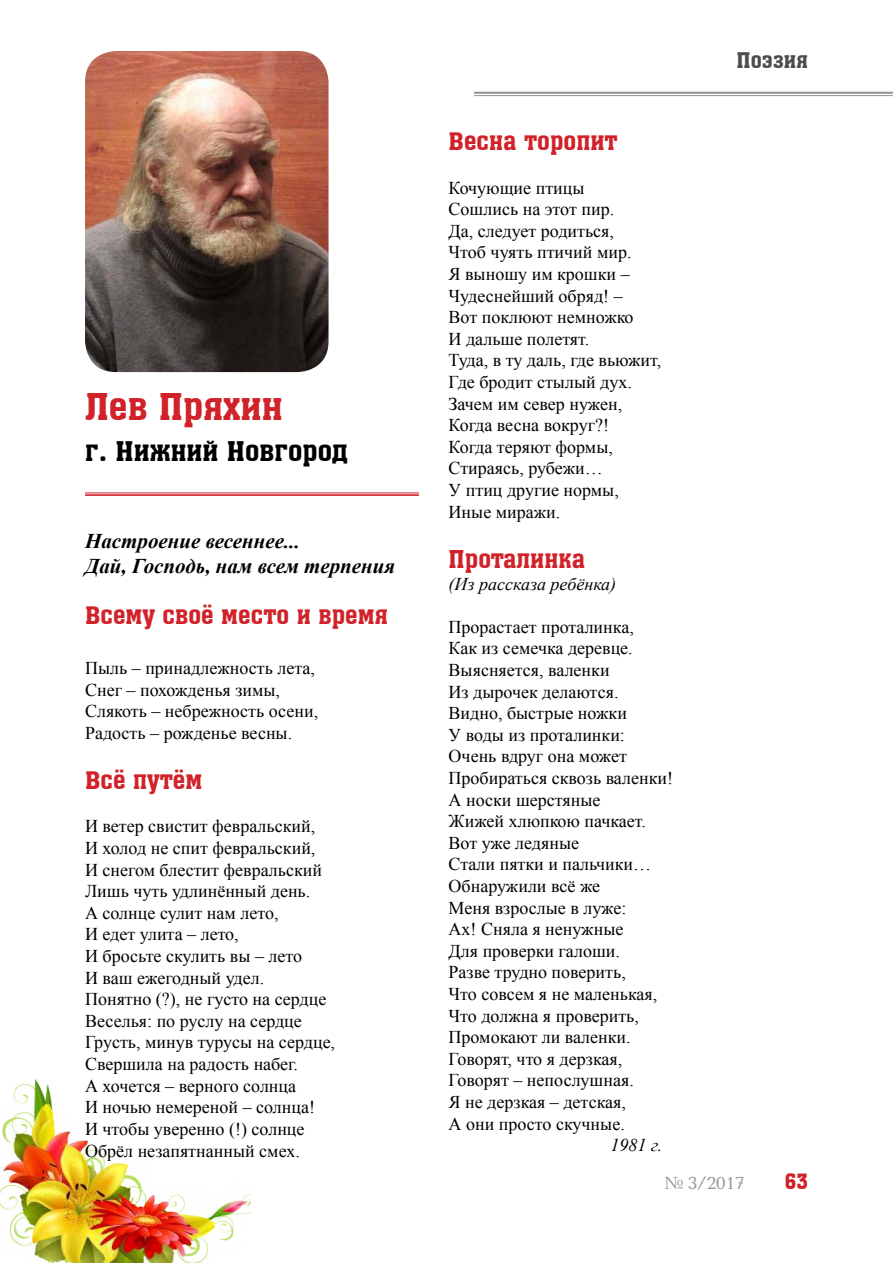
<style>
.page{position:relative;width:893px;height:1263px;background:#fff}
.page>*{position:absolute;margin:0;border:0;box-sizing:border-box;transform-origin:0 0}
.t1{font:36px "a Assuan";color:#d12229}
.t2{font:27px "a Assuan";color:#000}
.t3{font:24px "a Assuan";color:#d12229}
.t4{font:italic 700 21px/25.2px "Times New Roman";color:#000}
.t5{font:21px "a Assuan";color:#4c4d4f}
.t6{font:21px "a Assuan";color:#d12229}
.t7{font:18px/21.6px "Times New Roman";color:#000}
.t8{font:italic 18px "Times New Roman";color:#000}
.t9{font:18px "Baltica C";color:#939597}
</style>
<div class="page">
<hr style="left:474px;top:92px;width:419px;height:2px;background:#939597">
<hr style="left:474px;top:95px;width:419px;height:1px;background:#939597">
<img style="left:0;top:1080px;width:250px;height:183px">
<img style="left:85px;top:51px;width:244px;height:321px">
<hr style="left:85px;top:493px;width:334px;height:1px;background:#d12229">
<hr style="left:85px;top:494px;width:334px;height:2px;background:#d12229">
<h1 class="t1" style="left:85px;top:387px;width:199px">Лев Пряхин</h1>
<h2 class="t2" style="left:85px;top:436px;width:264px">г. Нижний Новгород</h2>
<p class="t4" style="left:85px;top:528px;width:312px">Настроение весеннее...<br>Дай, Господь, нам всем терпения</p>
<h3 class="t3" style="left:85px;top:602px;width:304px">Всему своё место и время</h3>
<p class="t7" style="left:85px;top:657px;width:235px">Пыль – принадлежность лета,<br>Снег – похожденья зимы,<br>Слякоть – небрежность осени,<br>Радость – рожденье весны.</p>
<h3 class="t3" style="left:85px;top:767px;width:119px">Всё путём</h3>
<p class="t7" style="left:85px;top:815px;width:252px">И ветер свистит февральский,<br>И холод не спит февральский,<br>И снегом блестит февральский<br>Лишь чуть удлинённый день.<br>А солнце сулит нам лето,<br>И едет улита – лето,<br>И бросьте скулить вы – лето<br>И ваш ежегодный удел.<br>Понятно (?), не густо на сердце<br>Веселья: по руслу на сердце<br>Грусть, минув турусы на сердце,<br>Свершила на радость набег.<br>А хочется – верного солнца<br>И ночью немереной – солнца!<br>И чтобы уверенно (!) солнце<br>Обрёл незапятнанный смех.</p>
<h3 class="t3" style="left:449px;top:129px;width:171px">Весна торопит</h3>
<p class="t7" style="left:449px;top:176px;width:214px">Кочующие птицы<br>Сошлись на этот пир.<br>Да, следует родиться,<br>Чтоб чуять птичий мир.<br>Я выношу им крошки –<br>Чудеснейший обряд! –<br>Вот поклюют немножко<br>И дальше полетят.<br>Туда, в ту даль, где вьюжит,<br>Где бродит стылый дух.<br>Зачем им север нужен,<br>Когда весна вокруг?!<br>Когда теряют формы,<br>Стираясь, рубежи…<br>У птиц другие нормы,<br>Иные миражи.</p>
<h3 class="t3" style="left:449px;top:546px;width:138px">Проталинка</h3>
<p class="t8" style="left:449px;top:571px;width:169px">(Из рассказа ребёнка)</p>
<p class="t7" style="left:449px;top:616px;width:226px">Прорастает проталинка,<br>Как из семечка деревце.<br>Выясняется, валенки<br>Из дырочек делаются.<br>Видно, быстрые ножки<br>У воды из проталинки:<br>Очень вдруг она может<br>Пробираться сквозь валенки!<br>А носки шерстяные<br>Жижей хлюпкою пачкает.<br>Вот уже ледяные<br>Стали пятки и пальчики…<br>Обнаружили всё же<br>Меня взрослые в луже:<br>Ах! Сняла я ненужные<br>Для проверки галоши.<br>Разве трудно поверить,<br>Что совсем я не маленькая,<br>Что должна я проверить,<br>Промокают ли валенки.<br>Говорят, что я дерзкая,<br>Говорят – непослушная.<br>Я не дерзкая – детская,<br>А они просто скучные.</p>
<p class="t8" style="left:611px;top:1133px;width:53px">1981 г.</p>
<p class="t5" style="left:737px;top:49px;width:73px">Поэзия</p>
<p class="t9" style="left:664px;top:1172px;width:82px">№ 3/2017</p>
<p class="t6" style="left:785px;top:1170px;width:25px">63</p>
</div>
